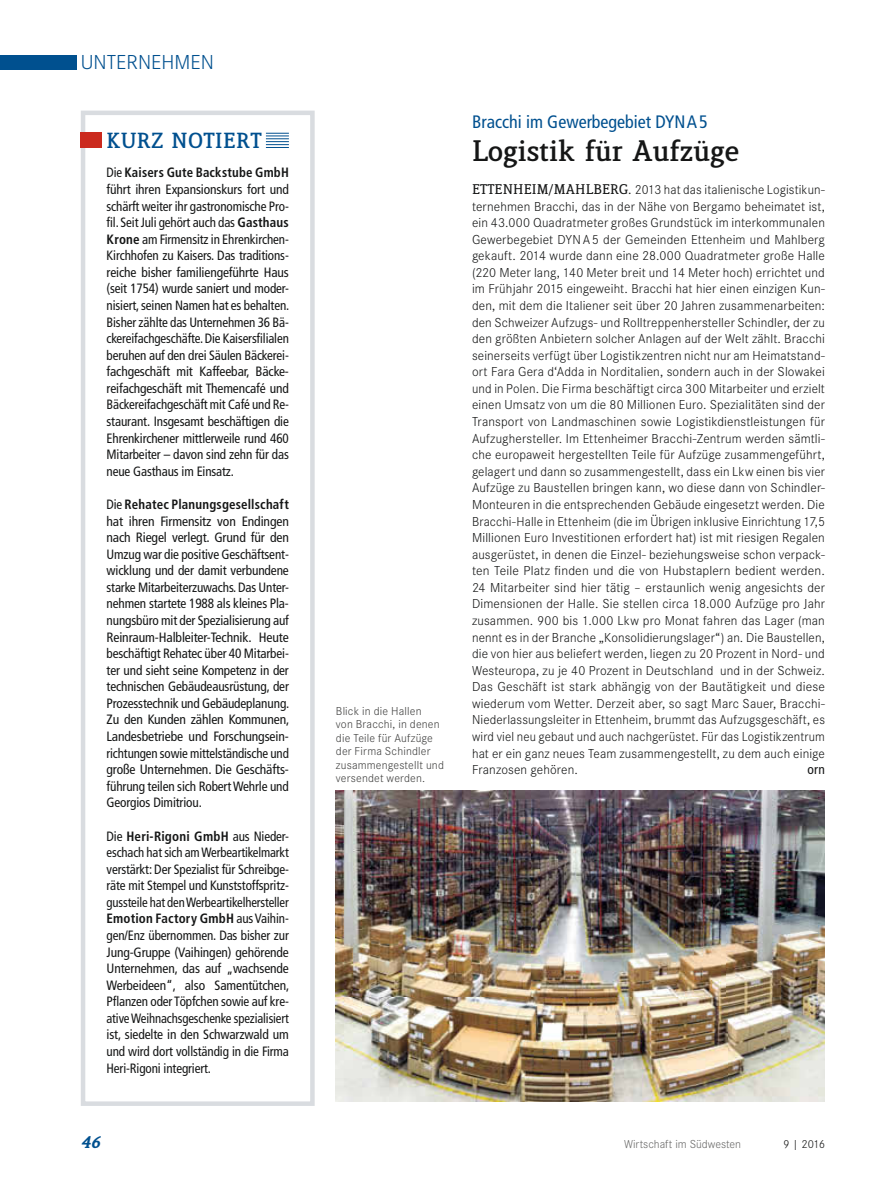
<style>
.page{position:relative;width:893px;height:1191px;background:#fff}
.page>*{position:absolute;margin:0;border:0;box-sizing:border-box;transform-origin:0 0}
.t1{font:800 28.5px "Lenga";color:#151616}
.t2{font:300 21px "Corporate S";color:#00508f}
.t3{font:800 21px "Lenga";letter-spacing:.02em;color:#00508f}
.t4{font:condensed 18px "Frutiger";color:#00508f}
.t5{font:italic 900 16.5px "Lenga";color:#00508f}
.t6{font:300 13.5px/16.5px "Corporate S";letter-spacing:.01em;color:#151616;text-align:justify}
.t7{font:condensed 13.5px/16.5px "Frutiger";letter-spacing:-.01em;color:#151616;text-align:justify;scale:.95 1}
.t8{font:condensed 13.5px/16.5px "Frutiger";letter-spacing:-.01em;color:#151616;text-align:justify;scale:.96 1}
.t9{font:condensed 13.5px/16.5px "Frutiger";letter-spacing:-.01em;color:#151616;text-align:justify}
.t10{font:300 12px/13.5px "Corporate S";letter-spacing:.015em;color:#40403f}
.t11{font:300 12px "Corporate S";color:#686867}
.t12{font:300 12px "Corporate S";color:#151616}
.s1{font-weight:700}
.s2{font-family:"Lenga";font-weight:700}
</style>
<div class="page">
<div style="left:0;top:55px;width:77px;height:14px;background:#00508f"></div>
<hr style="left:132px;top:133px;width:157px;height:1px;background:#00508f">
<hr style="left:132px;top:136px;width:157px;height:1px;background:#00508f">
<hr style="left:132px;top:138px;width:157px;height:1px;background:#00508f">
<hr style="left:132px;top:141px;width:157px;height:1px;background:#00508f">
<hr style="left:132px;top:144px;width:157px;height:1px;background:#00508f">
<hr style="left:132px;top:147px;width:157px;height:1px;background:#00508f">
<div style="left:107px;top:131px;width:159px;height:18px;background:#fff"></div>
<div style="left:81px;top:111px;width:234px;height:995px;border:4px solid #d9dce0"></div>
<div style="left:81px;top:132px;width:21px;height:16px;background:#cb2a1e"></div>
<img style="left:336px;top:790px;width:489px;height:311px">
<h2 class="t2" style="left:81px;top:51px;width:135px">UNTERNEHMEN</h2>
<h2 class="t3" style="left:107px;top:130px;width:157px">KURZ NOTIERT</h2>
<p class="t7" style="left:107px;top:164px;width:194px">Die <span class="s1">Kaisers Gute Backstube GmbH </span>führt ihren Expansionskurs fort und schärft weiter ihr gastronomische Pro&shy;fil. Seit Juli gehört auch das <span class="s1">Gasthaus Krone</span> am Firmensitz in Ehrenkirchen-Kirchhofen zu Kaisers. Das traditions&shy;reiche bisher familiengeführte Haus (seit 1754) wurde saniert und moder&shy;nisiert, seinen Namen hat es behalten.<br>Bisher zählte das Unternehmen 36 Bä&shy;ckereifachgeschäfte. Die Kaisersfilialen beruhen auf den drei Säulen Bäckerei&shy;fachgeschäft mit Kaffeebar, Bäcke&shy;reifachgeschäft mit Themencafé und Bäckereifachgeschäft mit Café und Re&shy;staurant. Insgesamt beschäftigen die Ehrenkirchener mittlerweile rund 460<br>Mitarbeiter – davon sind zehn für das neue Gasthaus im Einsatz.</p>
<p class="t8" style="left:107px;top:496px;width:192px">Die <span class="s1">Rehatec Planungsgesellschaft </span>hat ihren Firmensitz von Endingen nach Riegel verlegt. Grund für den Umzug war die positive Geschäftsent&shy;wicklung und der damit verbundene starke Mitarbeiterzuwachs. Das Unter&shy;nehmen startete 1988 als kleines Pla&shy;nungsbüro mit der Spezialisierung auf Reinraum-Halbleiter-Technik. Heute beschäftigt Rehatec über 40 Mitarbei&shy;ter und sieht seine Kompetenz in der technischen Gebäudeausrüstung, der Prozesstechnik und Gebäudeplanung.<br>Zu den Kunden zählen Kommunen, Landesbetriebe und Forschungsein&shy;richtungen sowie mittelständische und große Unternehmen. Die Geschäfts&shy;führung teilen sich Robert Wehrle und Georgios Dimitriou.</p>
<p class="t9" style="left:107px;top:827px;width:184px">Die <span class="s1">Heri-Rigoni GmbH</span> aus Nieder&shy;eschach hat sich am Werbeartikelmarkt verstärkt: Der Spezialist für Schreibge&shy;räte mit Stempel und Kunststoffspritz&shy;gussteile hat den Werbeartikelhersteller <span class="s1">Emotion Factory GmbH</span> aus Vaihin&shy;gen/Enz übernommen. Das bisher zur Jung-Gruppe (Vaihingen) gehörende Unternehmen, das auf „wachsende Werbeideen“, also Samentütchen, Pflanzen oder Töpfchen sowie auf kre&shy;ative Weihnachsgeschenke spezialisiert ist, siedelte in den Schwarzwald um und wird dort vollständig in die Firma Heri-Rigoni integriert.</p>
<p class="t10" style="left:336px;top:704px;width:110px">Blick in die Hallen<br>von Bracchi, in denen die Teile für Aufzüge der Firma Schindler zusammengestellt und versendet werden.</p>
<h3 class="t4" style="left:472px;top:111px;width:237px">Bracchi im Gewerbegebiet DYN A 5</h3>
<h1 class="t1" style="left:472px;top:137px;width:269px">Logistik für Aufzüge</h1>
<p class="t6" style="left:472px;top:181px;width:354px"><span class="s2">ETTENHEIM/MAHLBERG.</span> 2013 hat das italienische Logistikun&shy;ternehmen Bracchi, das in der Nähe von Bergamo beheimatet ist, ein 43.000 Quadratmeter großes Grundstück im interkommunalen Gewerbegebiet DYN A 5 der Gemeinden Ettenheim und Mahlberg gekauft. 2014 wurde dann eine 28.000 Quadratmeter große Halle (220 Meter lang, 140 Meter breit und 14 Meter hoch) errichtet und im Frühjahr 2015 eingeweiht. Bracchi hat hier einen einzigen Kun&shy;den, mit dem die Italiener seit über 20 Jahren zusammenarbeiten: den Schweizer Aufzugs- und Rolltreppenhersteller Schindler, der zu den größten Anbietern solcher Anlagen auf der Welt zählt. Bracchi seinerseits verfügt über Logistikzentren nicht nur am Heimatstand&shy;ort Fara Gera d‘Adda in Norditalien, sondern auch in der Slowakei und in Polen. Die Firma beschäftigt circa 300 Mitarbeiter und erzielt einen Umsatz von um die 80 Millionen Euro. Spezialitäten sind der Transport von Landmaschinen sowie Logistikdienstleistungen für Aufzughersteller. Im Ettenheimer Bracchi-Zentrum werden sämtli&shy;che europaweit hergestellten Teile für Aufzüge zusammengeführt, gelagert und dann so zusammengestellt, dass ein Lkw einen bis vier Aufzüge zu Baustellen bringen kann, wo diese dann von Schindler-Monteuren in die entsprechenden Gebäude eingesetzt werden. Die Bracchi-Halle in Ettenheim (die im Übrigen inklusive Einrichtung 17,5<br>Millionen Euro Investitionen erfordert hat) ist mit riesigen Regalen ausgerüstet, in denen die Einzel- beziehungsweise schon verpack&shy;ten Teile Platz finden und die von Hubstaplern bedient werden.<br>24 Mitarbeiter sind hier tätig – erstaunlich wenig angesichts der Dimensionen der Halle. Sie stellen circa 18.000 Aufzüge pro Jahr zusammen. 900 bis 1.000 Lkw pro Monat fahren das Lager (man nennt es in der Branche „Konsolidierungslager“) an. Die Baustellen, die von hier aus beliefert werden, liegen zu 20 Prozent in Nord- und Westeuropa, zu je 40 Prozent in Deutschland und in der Schweiz.<br>Das Geschäft ist stark abhängig von der Bautätigkeit und diese wiederum vom Wetter. Derzeit aber, so sagt Marc Sauer, Bracchi-Niederlassungsleiter in Ettenheim, brummt das Aufzugsgeschäft, es wird viel neu gebaut und auch nachgerüstet. Für das Logistikzentrum hat er ein ganz neues Team zusammengestellt, zu dem auch einige Franzosen gehören.</p>
<p class="t9" style="left:808px;top:761px;width:19px">orn</p>
<p class="t5" style="left:81px;top:1134px;width:21px">46</p>
<p class="t11" style="left:624px;top:1137px;width:119px">Wirtschaft im Südwesten</p>
<p class="t12" style="left:783px;top:1137px;width:43px">9 | 2016</p>
</div>
